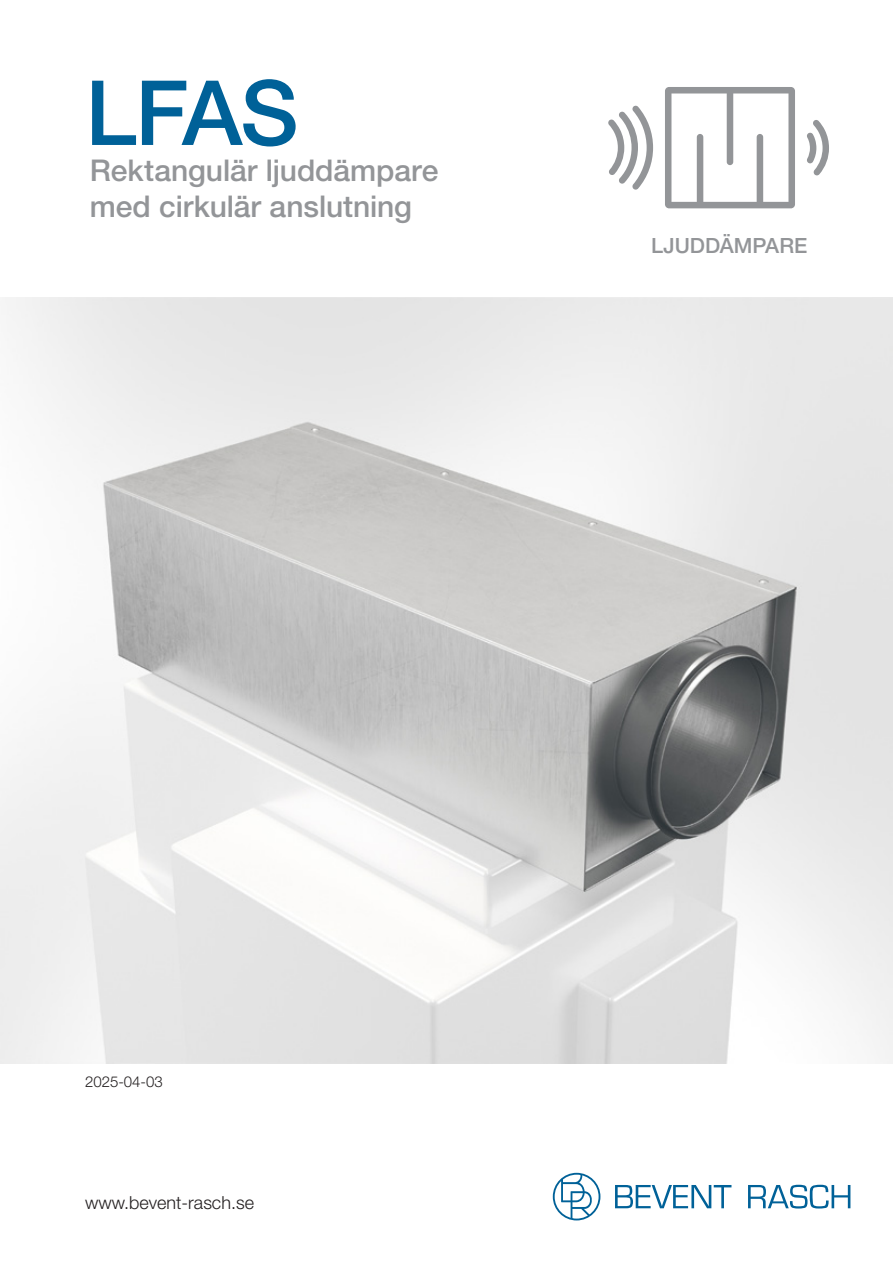
<style>
.page{position:relative;width:893px;height:1263px;background:#fff}
.page>*{position:absolute;margin:0;border:0;box-sizing:border-box;transform-origin:0 0}
.t1{font:500 90px "Helvetica Neue LT Std";color:#006198}
.t2{font:500 30px/36px "Helvetica Neue LT Std";letter-spacing:-.005em;color:#939598}
.t3{font:500 21px "Helvetica Neue LT Std";color:#939598}
.t4{font:300 18px "Helvetica Neue LT Std";color:#231f20}
.t5{font:300 15px "Helvetica Neue LT Std";color:#231f20}
</style>
<div class="page">
<svg style="left:608px;top:105px;width:45px;height:85px"></svg>
<svg style="left:807px;top:120px;width:22px;height:55px"></svg>
<svg style="left:665px;top:87px;width:130px;height:121px"></svg>
<svg style="left:615px;top:1185px;width:116px;height:23px"></svg>
<svg style="left:748px;top:1185px;width:102px;height:23px"></svg>
<svg style="left:553px;top:1173px;width:47px;height:47px"></svg>
<img style="left:0;top:298px;width:893px;height:765px">
<h1 class="t1" style="left:85px;top:59px;width:215px">LFAS</h1>
<p class="t2" style="left:90px;top:152px;width:350px">Rektangulär ljuddämpare med cirkulär anslutning</p>
<p class="t3" style="left:651px;top:233px;width:158px">LJUDDÄMPARE</p>
<p class="t5" style="left:85px;top:1072px;width:79px">2025-04-03</p>
<p class="t4" style="left:85px;top:1191px;width:170px">www.bevent-rasch.se</p>
</div>
